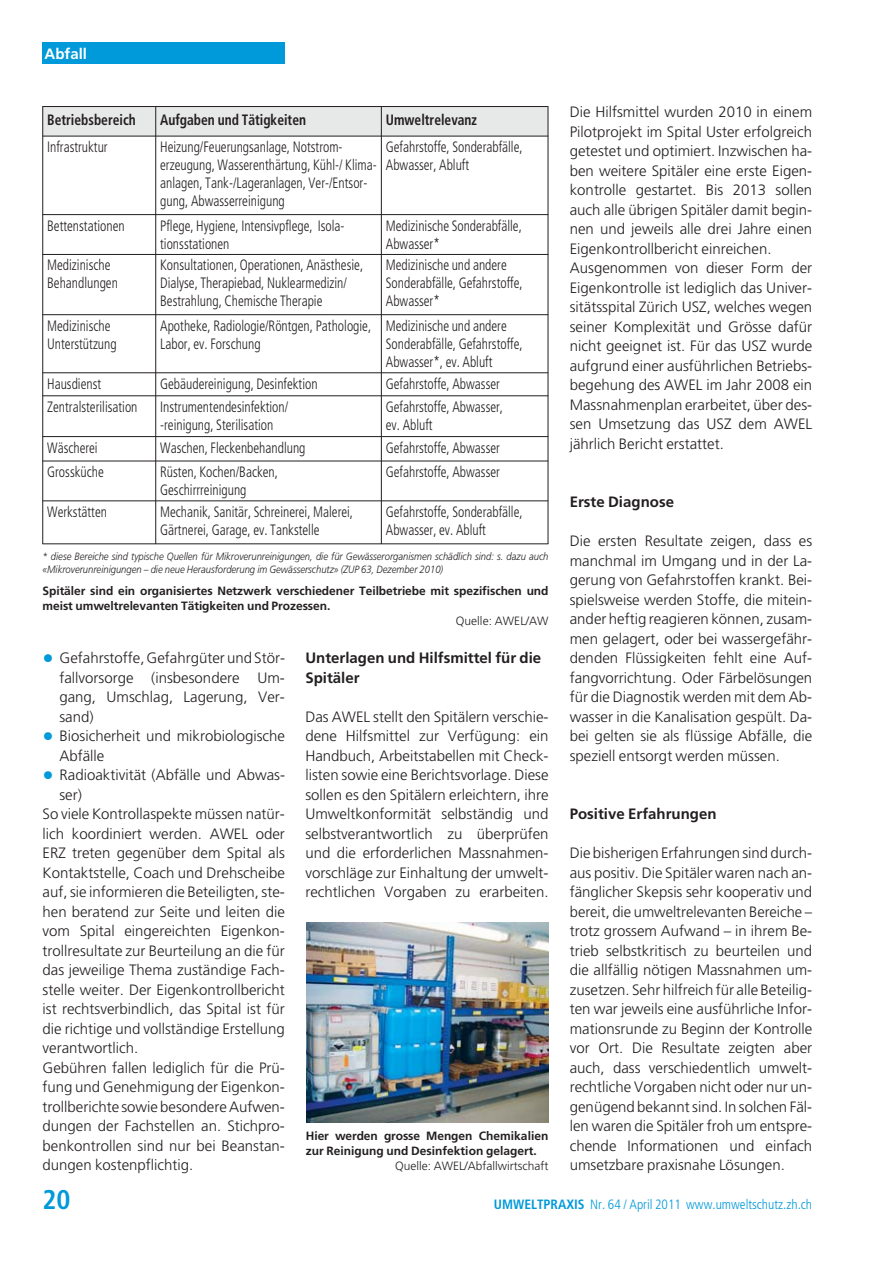
<style>
.page{position:relative;width:893px;height:1263px;background:#fff}
.page>*{position:absolute;margin:0;border:0;box-sizing:border-box;transform-origin:0 0}
.t1{font:700 condensed 27px "Frutiger LT Std";color:#0099d9}
.t2{font:300 15px/19.5px "Frutiger LT Std";color:#231f20;text-align:justify}
.t3{font:300 condensed 15px/18px "Frutiger LT Std";color:#231f20;scale:.9 1}
.t4{font:700 15px/19.5px "Frutiger LT Std";color:#231f20}
.t5{font:700 condensed 15px "Frutiger LT Std";color:#231f20;scale:.9 1}
.t6{font:700 15px "Frutiger LT Std";color:#fff}
.t7{font:300 condensed 13.5px "Frutiger LT Std";color:#0099d9}
.t8{font:700 12px/15px "Frutiger LT Std";letter-spacing:-.005em;color:#231f20}
.t9{font:300 12px "Frutiger LT Std";color:#231f20}
.t10{font:italic 300 10.5px/12.6px "Frutiger LT Std";color:#231f20;scale:.9 1}
.s1{font-stretch:condensed;font-size:22.5px;color:#0099d9}
.s2{font-weight:700}
</style>
<div class="page">
<div style="left:43px;top:43px;width:242px;height:21px;background:#0099d9"></div>
<div style="left:43px;top:106px;width:113px;height:30px;background:#e7e8e8"></div>
<div style="left:156px;top:106px;width:225px;height:30px;background:#e7e8e8"></div>
<div style="left:381px;top:106px;width:167px;height:30px;background:#e7e8e8"></div>
<hr style="left:42px;top:106px;width:1px;height:438px;background:#231f20">
<hr style="left:155px;top:106px;width:1px;height:438px;background:#231f20">
<hr style="left:381px;top:106px;width:1px;height:438px;background:#231f20">
<hr style="left:548px;top:106px;width:1px;height:438px;background:#231f20">
<hr style="left:43px;top:106px;width:505px;height:1px;background:#231f20">
<hr style="left:43px;top:136px;width:505px;height:1px;background:#231f20">
<hr style="left:43px;top:214px;width:505px;height:1px;background:#231f20">
<hr style="left:43px;top:254px;width:505px;height:1px;background:#231f20">
<hr style="left:43px;top:314px;width:505px;height:1px;background:#231f20">
<hr style="left:43px;top:372px;width:505px;height:1px;background:#231f20">
<hr style="left:43px;top:395px;width:505px;height:1px;background:#231f20">
<hr style="left:43px;top:436px;width:505px;height:1px;background:#231f20">
<hr style="left:43px;top:461px;width:505px;height:1px;background:#231f20">
<hr style="left:43px;top:501px;width:505px;height:1px;background:#231f20">
<hr style="left:43px;top:544px;width:505px;height:1px;background:#231f20">
<img style="left:306px;top:923px;width:243px;height:199px">
<p class="t6" style="left:45px;top:44px;width:44px">Abfall</p>
<p class="t5" style="left:47px;top:110px;width:100px">Betriebsbereich</p>
<p class="t5" style="left:160px;top:110px;width:164px">Aufgaben und Tätigkeiten</p>
<p class="t5" style="left:386px;top:110px;width:103px">Umweltrelevanz</p>
<p class="t3" style="left:47px;top:138px;width:69px">Infrastruktur</p>
<p class="t3" style="left:160px;top:138px;width:242px">Heizung/Feuerungsanlage, Notstrom - erzeugung, Wasserenthärtung, Kühl-/ Klima&shy;anlagen, Tank-/Lageranlagen, Ver-/Entsor&shy;gung, Abwasserreinigung</p>
<p class="t3" style="left:386px;top:138px;width:154px">Gefahrstoffe, Sonderabfälle,<br>Abwasser, Abluft</p>
<p class="t3" style="left:47px;top:216px;width:88px">Bettenstationen</p>
<p class="t3" style="left:160px;top:216px;width:206px">Pflege, Hygiene, Intensivpflege, Isola - tionsstationen</p>
<p class="t3" style="left:386px;top:216px;width:153px">Medizinische Sonderabfälle,<br>Abwasser*</p>
<p class="t3" style="left:47px;top:256px;width:80px">Medizinische<br>Behandlungen</p>
<p class="t3" style="left:160px;top:256px;width:227px">Konsultationen, Operationen, Anästhesie,<br>Dialyse, Therapiebad, Nuklearmedizin/<br>Bestrahlung, Chemische Therapie</p>
<p class="t3" style="left:386px;top:256px;width:154px">Medizinische und andere<br>Sonderabfälle, Gefahrstoffe,<br>Abwasser*</p>
<p class="t3" style="left:47px;top:316px;width:79px">Medizinische<br>Unterstützung</p>
<p class="t3" style="left:160px;top:316px;width:236px">Apotheke, Radiologie/Röntgen, Pathologie,<br>Labor, ev. Forschung</p>
<p class="t3" style="left:386px;top:316px;width:154px">Medizinische und andere<br>Sonderabfälle, Gefahrstoffe,<br>Abwasser*, ev. Abluft</p>
<p class="t3" style="left:47px;top:374px;width:62px">Hausdienst</p>
<p class="t3" style="left:160px;top:374px;width:176px">Gebäudereinigung, Desinfektion</p>
<p class="t3" style="left:386px;top:374px;width:128px">Gefahrstoffe, Abwasser</p>
<p class="t3" style="left:47px;top:397px;width:102px">Zentralsterilisation</p>
<p class="t3" style="left:160px;top:397px;width:144px">Instrumentendesinfektion/ -reinigung, Sterilisation</p>
<p class="t3" style="left:386px;top:397px;width:132px">Gefahrstoffe, Abwasser, ev. Abluft</p>
<p class="t3" style="left:47px;top:438px;width:58px">Wäscherei</p>
<p class="t3" style="left:160px;top:438px;width:163px">Waschen, Fleckenbehandlung</p>
<p class="t3" style="left:386px;top:438px;width:128px">Gefahrstoffe, Abwasser</p>
<p class="t3" style="left:47px;top:463px;width:64px">Grossküche</p>
<p class="t3" style="left:160px;top:463px;width:132px">Rüsten, Kochen/Backen,<br>Geschirrreinigung</p>
<p class="t3" style="left:386px;top:463px;width:128px">Gefahrstoffe, Abwasser</p>
<p class="t3" style="left:47px;top:502px;width:68px">Werkstätten</p>
<p class="t3" style="left:160px;top:502px;width:216px">Mechanik, Sanitär, Schreinerei, Malerei,<br>Gärtnerei, Garage, ev. Tankstelle</p>
<p class="t3" style="left:386px;top:502px;width:154px">Gefahrstoffe, Sonderabfälle,<br>Abwasser, ev. Abluft</p>
<p class="t10" style="left:43px;top:550px;width:564px">* diese Bereiche sind typische Quellen für Mikroverunreinigungen, die für Gewässerorganismen schädlich sind: s. dazu auch «Mikroverunreinigungen – die neue Herausforderung im Gewässerschutz» (ZUP 63, Dezember 2010)</p>
<p class="t8" style="left:43px;top:583px;width:507px">Spitäler sind ein organisiertes Netzwerk verschiedener Teilbetriebe mit spezifischen und meist umweltrelevanten Tätigkeiten und Prozessen.</p>
<p class="t9" style="left:456px;top:613px;width:94px">Quelle: AWEL/AW</p>
<p class="t2" style="left:59px;top:648px;width:227px;text-indent:-17px"><span class="s1">•</span> Gefahrstoffe, Gefahrgüter und Stör&shy;fallvorsorge (insbesondere Um&shy;gang, Umschlag, Lagerung, Ver&shy;sand)</p>
<p class="t2" style="left:59px;top:726px;width:227px;text-indent:-17px"><span class="s1">•</span> Biosicherheit und mikrobiologische<br>Abfälle</p>
<p class="t2" style="left:43px;top:765px;width:244px"><span class="s1">•</span> Radioaktivität (Abfälle und Abwas-</p>
<p class="t2" style="left:59px;top:784px;width:24px">ser)</p>
<p class="t2" style="left:43px;top:804px;width:244px">So viele Kontrollaspekte müssen natür-</p>
<p class="t2" style="left:43px;top:823px;width:244px">lich koordiniert werden. AWEL oder</p>
<p class="t2" style="left:43px;top:843px;width:244px">ERZ treten gegenüber dem Spital als</p>
<p class="t2" style="left:43px;top:862px;width:244px">Kontaktstelle, Coach und Drehscheibe</p>
<p class="t2" style="left:43px;top:882px;width:244px">auf, sie informieren die Beteiligten, ste-</p>
<p class="t2" style="left:43px;top:901px;width:244px">hen beratend zur Seite und leiten die</p>
<p class="t2" style="left:43px;top:921px;width:244px">vom Spital eingereichten Eigenkon-</p>
<p class="t2" style="left:43px;top:940px;width:244px">trollresultate zur Beurteilung an die für</p>
<p class="t2" style="left:43px;top:960px;width:244px">das jeweilige Thema zuständige Fach-</p>
<p class="t2" style="left:43px;top:979px;width:244px">stelle weiter. Der Eigenkontrollbericht</p>
<p class="t2" style="left:43px;top:999px;width:244px">ist rechtsverbindlich, das Spital ist für</p>
<p class="t2" style="left:43px;top:1018px;width:244px">die richtige und vollständige Erstellung</p>
<p class="t2" style="left:43px;top:1038px;width:97px">verantwortlich.</p>
<p class="t2" style="left:43px;top:1057px;width:244px">Gebühren fallen lediglich für die Prü-</p>
<p class="t2" style="left:43px;top:1077px;width:244px">fung und Genehmigung der Eigenkon-</p>
<p class="t2" style="left:43px;top:1096px;width:244px">trollberichte sowie besondere Aufwen-</p>
<p class="t2" style="left:43px;top:1116px;width:244px">dungen der Fachstellen an. Stichpro-</p>
<p class="t2" style="left:43px;top:1135px;width:244px">benkontrollen sind nur bei Beanstan-</p>
<p class="t2" style="left:43px;top:1155px;width:152px">dungen kostenpflichtig.</p>
<p class="t4" style="left:305px;top:648px;width:237px">Unterlagen und Hilfsmittel für die<br>Spitäler</p>
<p class="t2" style="left:305px;top:706px;width:245px">Das AWEL stellt den Spitälern verschie&shy;dene Hilfsmittel zur Verfügung: ein Handbuch, Arbeitstabellen mit Check&shy;listen sowie eine Berichtsvorlage. Diese sollen es den Spitälern erleichtern, ihre Umweltkonformität selbständig und selbstverantwortlich zu überprüfen und die erforderlichen Massnahmen&shy;vorschläge zur Einhaltung der umwelt&shy;rechtlichen Vorgaben zu erarbeiten.</p>
<p class="t8" style="left:306px;top:1128px;width:244px">Hier werden grosse Men gen Chemikalien zur Reinigung und Desinfektion gelagert.</p>
<p class="t9" style="left:395px;top:1158px;width:155px">Quelle: AWEL/Abfallwirtschaft</p>
<p class="t2" style="left:570px;top:102px;width:244px;text-align:left">Die Hilfsmittel wurden 2010 in einem Pilotprojekt im Spital Uster erfolgreich getestet und optimiert. Inzwischen ha&shy;ben weitere Spitäler eine erste Eigen&shy;kontrolle gestartet. Bis 2013 sollen auch alle übrigen Spitäler damit begin&shy;nen und jeweils alle drei Jahre einen Eigenkontrollbericht einreichen.<br>Ausgenommen von dieser Form der Eigenkontrolle ist lediglich das Univer&shy;sitätsspital Zürich USZ, welches wegen seiner Komplexität und Grösse dafür nicht geeignet ist. Für das USZ wurde aufgrund einer ausführlichen Betriebs&shy;begehung des AWEL im Jahr 2008 ein Massnahmenplan erarbeitet, über des&shy;sen Umsetzung das USZ dem AWEL jährlich Bericht erstattet.</p>
<p class="t4" style="left:570px;top:492px;width:106px">Erste Diagnose</p>
<p class="t2" style="left:570px;top:531px;width:244px">Die ersten Resultate zeigen, dass es manchmal im Umgang und in der La&shy;gerung von Gefahrstoffen krankt. Bei&shy;spielsweise werden Stoffe, die mitein&shy;ander heftig reagieren können, zusam&shy;men gelagert, oder bei wassergefähr&shy;denden Flüssigkeiten fehlt eine Auf&shy;fangvorrichtung. Oder Färbelösungen für die Diagnostik werden mit dem Ab&shy;wasser in die Kanalisation gespült. Da&shy;bei gelten sie als flüssige Abfälle, die speziell entsorgt werden müssen.</p>
<p class="t4" style="left:570px;top:804px;width:148px">Positive Erfahrungen</p>
<p class="t2" style="left:570px;top:843px;width:244px">Die bisherigen Erfahrungen sind durch&shy;aus positiv. Die Spitäler waren nach an&shy;fänglicher Skepsis sehr kooperativ und bereit, die umweltrelevanten Bereiche – trotz grossem Aufwand – in ihrem Be&shy;trieb selbstkritisch zu beurteilen und die allfällig nötigen Massnahmen um&shy;zusetzen. Sehr hilfreich für alle Beteilig&shy;ten war jeweils eine ausführliche Infor&shy;mationsrunde zu Beginn der Kontrolle vor Ort. Die Resultate zeigten aber auch, dass verschiedentlich umwelt&shy;rechtliche Vorgaben nicht oder nur un&shy;genügend bekannt sind. In solchen Fäl&shy;len waren die Spitäler froh um entspre&shy;chende Informationen und einfach umsetzbare praxisnahe Lösungen.</p>
<h1 class="t1" style="left:43px;top:1183px;width:30px">20</h1>
<p class="t7" style="left:494px;top:1196px;width:320px"><span class="s2">UMWELTPRAXIS</span> Nr. 64 / April 2011 www.umweltschutz.zh.ch</p>
</div>
